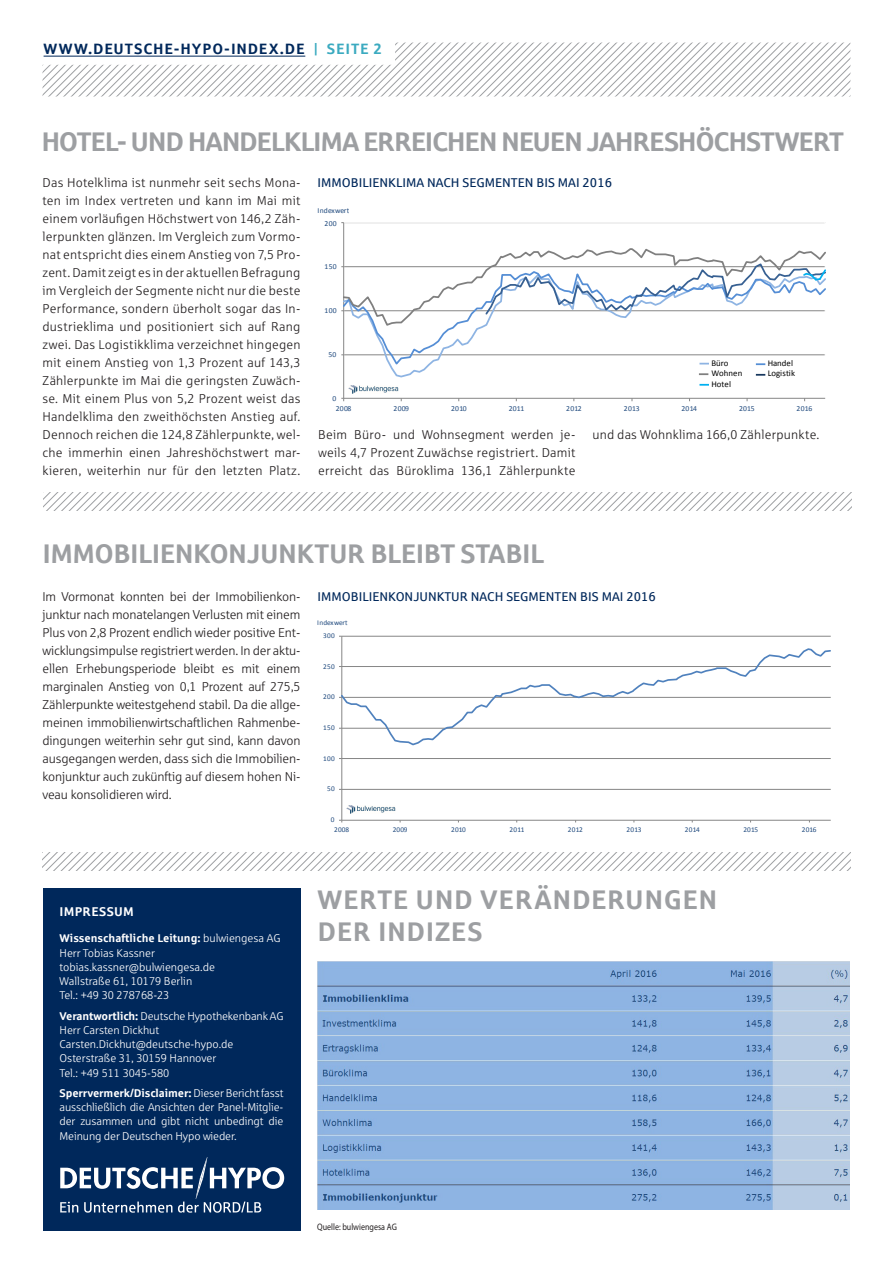
<style>
.page{position:relative;width:893px;height:1263px;background:#fff}
.page>*{position:absolute;margin:0;border:0;box-sizing:border-box;transform-origin:0 0}
.t1{font:700 27px "Sparkasse Rg";letter-spacing:-.045em;color:#9d9fa2}
.t2{font:700 27px "Sparkasse Rg";letter-spacing:-.025em;color:#9d9fa2}
.t3{font:700 27px/32.4px "Sparkasse Rg";letter-spacing:.025em;color:#9d9fa2}
.t4{font:700 15px "Sparkasse Rg";letter-spacing:.055em;color:#00285b}
.t5{font:12.75px/18px "Sparkasse Lt";letter-spacing:.015em;color:#231f20;text-align:justify}
.t6{font:12.75px "Sparkasse Rg";color:#00285b}
.t7{font:700 12.75px "Sparkasse Rg";letter-spacing:.02em;color:#fff}
.t8{font:11.25px/14.2px "Sparkasse Lt";color:#fff;text-align:justify}
.t9{font:700 11.25px "Sparkasse Rg";color:#fff}
.t10{font:9.45px "Myriad Pro";color:#231f20;scale:.85 1}
.t11{font:8.85px "Calibri";letter-spacing:.005em;color:#000}
.t12{font:7.65px "Calibri";letter-spacing:.03em;color:#1f497d}
.t13{font:7.35px "Calibri";letter-spacing:.03em;color:#1f497d}
.s1{color:#3baac0}
.s2{font-family:"Sparkasse Lt";font-weight:400}
.s3{font-family:"Sparkasse Rg";font-weight:700}
</style>
<div class="page">
<svg style="left:43px;top:43px;width:807px;height:54px"></svg>
<div style="left:43px;top:889px;width:257px;height:342px;background:#00285b"></div>
<svg style="left:43px;top:493px;width:808px;height:18px"></svg>
<svg style="left:43px;top:853px;width:807px;height:18px"></svg>
<svg style="left:60px;top:1157px;width:224px;height:56px"></svg>
<hr style="left:44px;top:56px;width:261px;height:1px;background:#00285b">
<img style="left:317px;top:961px;width:533px;height:248px">
<hr style="left:343px;top:223px;width:1px;height:175px;background:#868686">
<hr style="left:344px;top:398px;width:481px;height:1px;background:#868686">
<svg style="left:343px;top:327px;width:482px;height:40px"></svg>
<svg style="left:341px;top:247px;width:484px;height:80px"></svg>
<img style="left:348px;top:385px;width:51px;height:9px">
<svg style="left:699px;top:373px;width:9px;height:2px"></svg>
<svg style="left:756px;top:374px;width:9px;height:2px"></svg>
<svg style="left:699px;top:384px;width:10px;height:2px"></svg>
<svg style="left:756px;top:363px;width:9px;height:2px"></svg>
<hr style="left:342px;top:789px;width:489px;height:1px;background:#868686">
<hr style="left:342px;top:758px;width:489px;height:1px;background:#868686">
<hr style="left:342px;top:636px;width:489px;height:1px;background:#868686">
<hr style="left:341px;top:636px;width:1px;height:184px;background:#868686">
<hr style="left:342px;top:820px;width:489px;height:1px;background:#868686">
<svg style="left:341px;top:647px;width:490px;height:99px"></svg>
<img style="left:347px;top:805px;width:48px;height:9px">
<p class="t4" style="left:44px;top:39px;width:340px">WWW.DEUTSCHE-HYPO-INDEX.DE <span class="s1">| SEITE 2</span></p>
<p class="t1" style="left:41px;top:124px;width:804px">HOTEL- UND HANDELKLIMA ERREICHEN NEUEN JAHRESHÖCHSTWERT</p>
<p class="t6" style="left:317px;top:174px;width:296px">IMMOBILIENKLIMA NACH SEGMENTEN BIS MAI 2016</p>
<p class="t5" style="left:43px;top:173px;width:259px">Das Hotelklima ist nunmehr seit sechs Mona&shy;ten im Index vertreten und kann im Mai mit einem vorläufigen Höchstwert von 146,2 Zäh&shy;lerpunkten glänzen. Im Vergleich zum Vormo&shy;nat entspricht dies einem Anstieg von 7,5 Pro&shy;zent. Damit zeigt es in der aktuellen Befragung im Vergleich der Segmente nicht nur die beste Performance, sondern überholt sogar das In&shy;dustrieklima und positioniert sich auf Rang zwei. Das Logistikklima verzeichnet hingegen mit einem Anstieg von 1,3 Prozent auf 143,3<br>Zählerpunkte im Mai die geringsten Zuwäch&shy;se. Mit einem Plus von 5,2 Prozent weist das Handelklima den zweithöchsten Anstieg auf.<br>Dennoch reichen die 124,8 Zählerpunkte, wel&shy;che immerhin einen Jahreshöchstwert mar&shy;kieren, weiterhin nur für den letzten Platz.</p>
<p class="t12" style="left:317px;top:206px;width:33px">Indexwert</p>
<p class="t12" style="left:325px;top:218px;width:14px">200</p>
<p class="t12" style="left:325px;top:262px;width:14px">150</p>
<p class="t12" style="left:325px;top:306px;width:14px">100</p>
<p class="t12" style="left:329px;top:350px;width:9px">50</p>
<p class="t11" style="left:711px;top:357px;width:18px">Büro</p>
<p class="t11" style="left:768px;top:357px;width:27px">Handel</p>
<p class="t11" style="left:711px;top:368px;width:33px">Wohnen</p>
<p class="t11" style="left:768px;top:368px;width:29px">Logistik</p>
<p class="t11" style="left:711px;top:378px;width:21px">Hotel</p>
<p class="t12" style="left:332px;top:394px;width:5px">0</p>
<p class="t12" style="left:336px;top:404px;width:17px">2008</p>
<p class="t12" style="left:394px;top:404px;width:17px">2009</p>
<p class="t12" style="left:451px;top:404px;width:17px">2010</p>
<p class="t12" style="left:509px;top:404px;width:17px">2011</p>
<p class="t12" style="left:566px;top:404px;width:17px">2012</p>
<p class="t12" style="left:624px;top:404px;width:17px">2013</p>
<p class="t12" style="left:681px;top:404px;width:17px">2014</p>
<p class="t12" style="left:739px;top:404px;width:17px">2015</p>
<p class="t12" style="left:797px;top:404px;width:17px">2016</p>
<p class="t5" style="left:318px;top:425px;width:259px">Beim Büro- und Wohnsegment werden je&shy;weils 4,7 Prozent Zuwächse registriert. Damit erreicht das Büroklima 136,1 Zählerpunkte</p>
<p class="t5" style="left:592px;top:425px;width:228px">und das Wohnklima 166,0 Zählerpunkte.</p>
<p class="t2" style="left:43px;top:537px;width:503px">IMMOBILIENKONJUNKTUR BLEIBT STABIL</p>
<p class="t5" style="left:43px;top:587px;width:259px">Im Vormonat konnten bei der Immobilienkon&shy;junktur nach monatelangen Verlusten mit einem Plus von 2,8 Prozent endlich wieder positive Ent&shy;wicklungsimpulse registriert werden. In der aktu&shy;ellen Erhebungsperiode bleibt es mit einem marginalen Anstieg von 0,1 Prozent auf 275,5<br>Zählerpunkte weitestgehend stabil. Da die allge&shy;meinen immobilienwirtschaftlichen Rahmenbe&shy;dingungen weiterhin sehr gut sind, kann davon ausgegangen werden, dass sich die Immobilien&shy;konjunktur auch zukünftig auf diesem hohen Ni&shy;veau konsolidieren wird.</p>
<p class="t6" style="left:317px;top:588px;width:340px">IMMOBILIENKONJUNKTUR NACH SEGMENTEN BIS MAI 2016</p>
<p class="t13" style="left:317px;top:618px;width:32px">Indexwert</p>
<p class="t13" style="left:323px;top:631px;width:13px">300</p>
<p class="t13" style="left:323px;top:662px;width:13px">250</p>
<p class="t13" style="left:323px;top:692px;width:13px">200</p>
<p class="t13" style="left:323px;top:723px;width:13px">150</p>
<p class="t13" style="left:323px;top:754px;width:13px">100</p>
<p class="t13" style="left:327px;top:784px;width:9px">50</p>
<p class="t13" style="left:331px;top:815px;width:5px">0</p>
<p class="t7" style="left:60px;top:903px;width:76px">IMPRESSUM</p>
<p class="t9" style="left:60px;top:931px;width:222px">Wissenschaftliche Leitung: <span class="s2">bulwiengesa AG</span></p>
<p class="t8" style="left:60px;top:945px;width:97px">Herr Tobias Kassner</p>
<p class="t8" style="left:60px;top:959px;width:157px">tobias.kassner@bulwiengesa.de</p>
<p class="t8" style="left:60px;top:974px;width:134px">Wallstraße 61, 10179 Berlin</p>
<p class="t8" style="left:60px;top:988px;width:111px">Tel.: +49 30 278768-23</p>
<p class="t8" style="left:60px;top:1008px;width:225px"><span class="s3">Verantwortlich:</span> Deutsche Hypothekenbank AG</p>
<p class="t8" style="left:60px;top:1022px;width:101px">Herr Carsten Dickhut</p>
<p class="t8" style="left:60px;top:1037px;width:175px">Carsten.Dickhut@deutsche-hypo.de</p>
<p class="t8" style="left:60px;top:1051px;width:158px">Osterstraße 31, 30159 Hannover</p>
<p class="t8" style="left:60px;top:1065px;width:111px">Tel.: +49 511 3045-580</p>
<p class="t8" style="left:60px;top:1085px;width:225px"><span class="s3">Sperrvermerk/Disclaimer:</span> Dieser Bericht fasst ausschließlich die Ansichten der Panel-Mitglie&shy;der zusammen und gibt nicht unbedingt die Meinung der Deutschen Hypo wieder.</p>
<p class="t13" style="left:334px;top:825px;width:16px">2008</p>
<p class="t13" style="left:393px;top:825px;width:16px">2009</p>
<p class="t13" style="left:451px;top:825px;width:16px">2010</p>
<p class="t13" style="left:509px;top:825px;width:16px">2011</p>
<p class="t13" style="left:568px;top:825px;width:16px">2012</p>
<p class="t13" style="left:626px;top:825px;width:16px">2013</p>
<p class="t13" style="left:685px;top:825px;width:16px">2014</p>
<p class="t13" style="left:743px;top:825px;width:16px">2015</p>
<p class="t13" style="left:802px;top:825px;width:16px">2016</p>
<p class="t3" style="left:317px;top:882px;width:401px">WERTE UND VERÄNDERUNGEN<br>DER INDIZES</p>
<p class="t10" style="left:317px;top:1221px;width:95px">Quelle: bulwiengesa AG</p>
</div>
